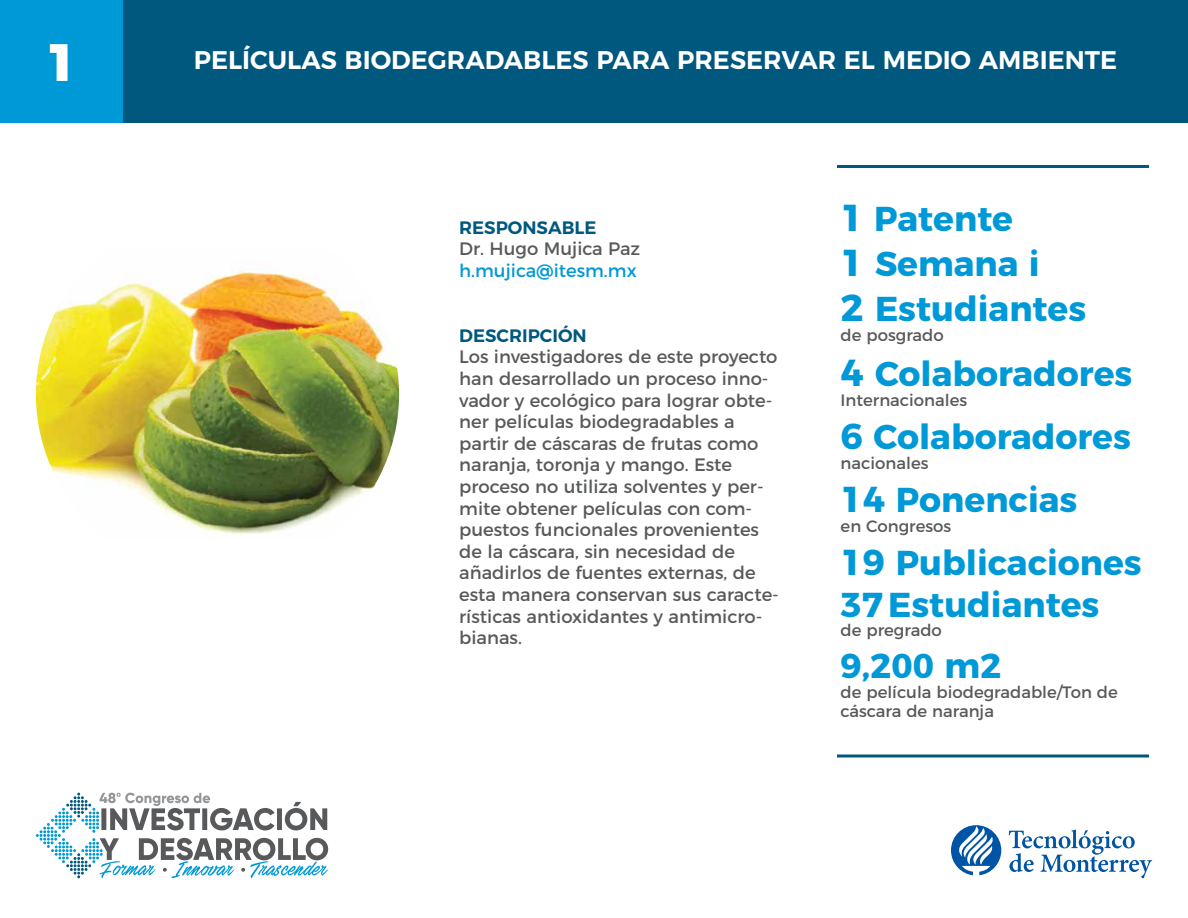
<style>
.page{position:relative;width:1188px;height:918px;background:#fff}
.page>*{position:absolute;margin:0;border:0;box-sizing:border-box;transform-origin:0 0}
.t1{font:800 52.5px "Montserrat";color:#fff}
.t2{font:700 34.5px/45px "Montserrat";color:#0099d8}
.t3{font:600 25.5px "Montserrat";color:#fff}
.t4{font:18px/21.6px "Montserrat";color:#58595b}
.t5{font:600 18px "Montserrat";color:#00587e}
.t6{font:18px "Montserrat";color:#0099d8}
.t7{font:16.5px/19.8px "Montserrat";color:#58595b}
.s1{font-size:37.5px}
.s2{font-size:36px}
</style>
<div class="page">
<div style="left:123px;top:0;width:1065px;height:123px;background:#00587e"></div>
<div style="left:0;top:0;width:123px;height:123px;background:#0099d8"></div>
<svg style="left:36px;top:793px;width:292px;height:85px"></svg>
<svg style="left:951px;top:825px;width:50px;height:50px"></svg>
<svg style="left:1009px;top:830px;width:143px;height:48px"></svg>
<img style="left:36px;top:263px;width:363px;height:272px">
<hr style="left:837px;top:165px;width:312px;height:3px;background:#00587e">
<svg style="left:837px;top:754px;width:312px;height:4px"></svg>
<h1 class="t1" style="left:45px;top:19px;width:34px">1</h1>
<h3 class="t3" style="left:194px;top:40px;width:925px">PELÍCULAS BIODEGRADABLES PARA PRESERVAR EL MEDIO AMBIENTE</h3>
<p class="t5" style="left:459px;top:213px;width:139px">RESPONSABLE</p>
<p class="t4" style="left:459px;top:237px;width:183px">Dr. Hugo Mujica Paz</p>
<p class="t6" style="left:459px;top:256px;width:179px">h.mujica@itesm.mx</p>
<p class="t5" style="left:459px;top:321px;width:129px">DESCRIPCIÓN</p>
<p class="t4" style="left:459px;top:345px;width:321px">Los investigadores de este proyecto han desarrollado un proceso inno&shy;vador y ecológico para lograr obte&shy;ner películas biodegradables a partir de cáscaras de frutas como naranja, toronja y mango. Este proceso no utiliza solventes y per&shy;mite obtener películas con com&shy;puestos funcionales provenientes de la cáscara, sin necesidad de añadirlos de fuentes externas, de esta manera conservan sus caracte&shy;rísticas antioxidantes y antimicro&shy;bianas.</p>
<h2 class="t2" style="left:841px;top:194px;width:247px"><span class="s1">1</span> Patente<br><span class="s1">1</span> Semana i<br><span class="s1">2</span> Estudiantes</h2>
<p class="t7" style="left:841px;top:324px;width:105px">de posgrado</p>
<h2 class="t2" style="left:841px;top:349px;width:293px"><span class="s1">4</span> Colaboradores</h2>
<p class="t7" style="left:841px;top:389px;width:128px">Internacionales</p>
<h2 class="t2" style="left:841px;top:412px;width:292px"><span class="s2">6</span> Colaboradores</h2>
<p class="t7" style="left:841px;top:452px;width:89px">nacionales</p>
<h2 class="t2" style="left:841px;top:475px;width:238px"><span class="s2">14</span> Ponencias</h2>
<p class="t7" style="left:841px;top:515px;width:112px">en Congresos</p>
<h2 class="t2" style="left:841px;top:539px;width:303px;line-height:41.4px"><span class="s2">19</span> Publicaciones<br>37Estudiantes</h2>
<p class="t7" style="left:841px;top:619px;width:103px">de pregrado</p>
<h2 class="t2" style="left:841px;top:640px;width:162px">9,200 m2</h2>
<p class="t7" style="left:841px;top:680px;width:279px">de película biodegradable/Ton de cáscara de naranja</p>
</div>
